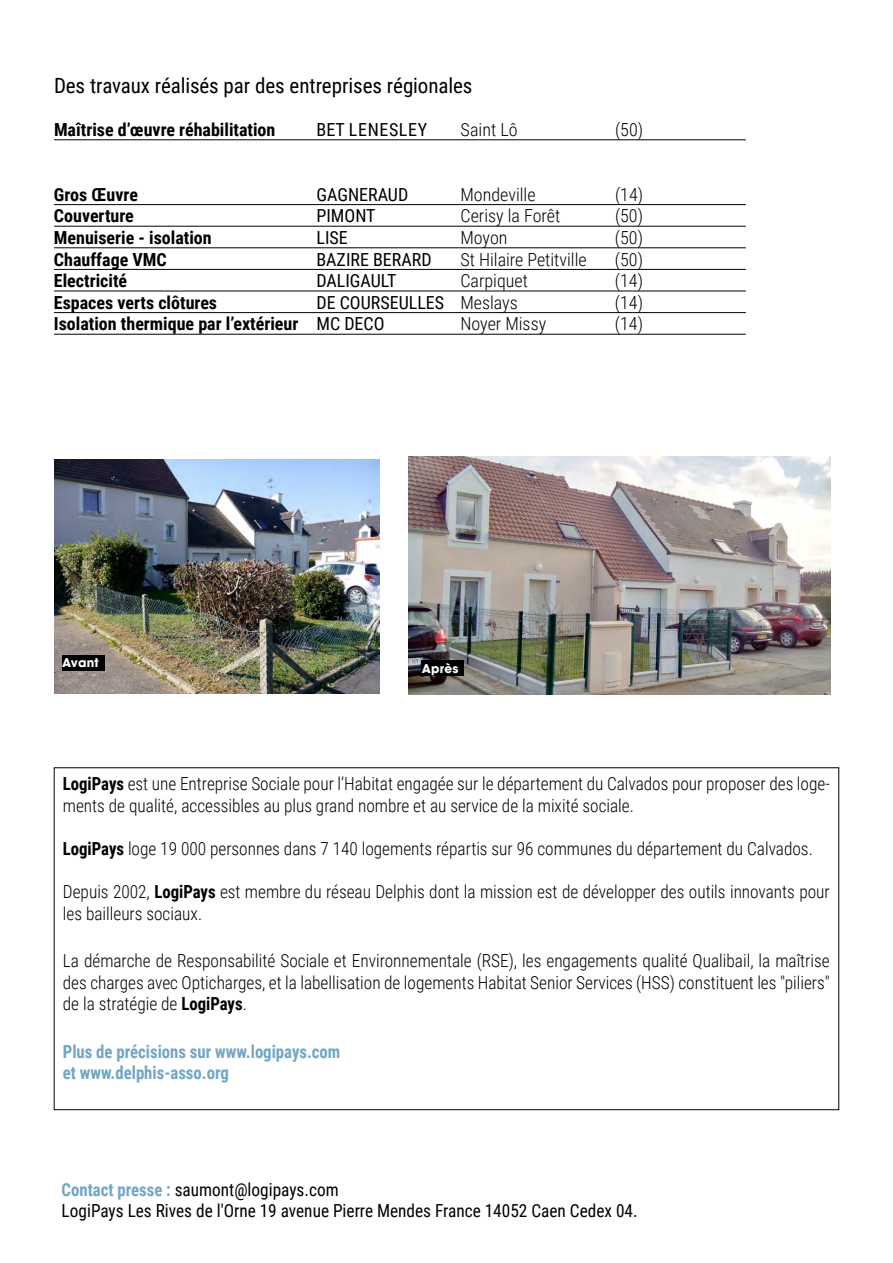
<style>
.page{position:relative;width:893px;height:1263px;background:#fff}
.page>*{position:absolute;margin:0;border:0;box-sizing:border-box;transform-origin:0 0}
.t1{font:21px "Roboto Condensed";letter-spacing:-.005em;color:#000}
.t2{font:300 18px/21.6px "Roboto Condensed";color:#000;scale:.96 1}
.t3{font:700 18px "Roboto Condensed";color:#000}
.t4{font:300 18px "Roboto Condensed";color:#000}
.t5{font:18px/21.6px "Roboto Condensed";color:#000;scale:.96 1}
.t6{font:18px "Roboto Condensed";color:#000}
.t7{font:700 18px/21.6px "Roboto Condensed";color:#72a5c4;scale:.93 1}
.t8{font:700 12px "ITC Avant Garde Std";letter-spacing:.02em;color:#fff}
.s1{font-weight:300}
.s2{font-weight:400}
.s3{font-weight:700}
.s4{font-weight:700;color:#72a5c4}
</style>
<div class="page">
<hr style="left:54px;top:139px;width:692px;height:1px;background:#000">
<hr style="left:54px;top:204px;width:692px;height:1px;background:#000">
<hr style="left:54px;top:226px;width:692px;height:1px;background:#000">
<hr style="left:54px;top:247px;width:692px;height:1px;background:#000">
<hr style="left:54px;top:269px;width:692px;height:1px;background:#000">
<hr style="left:54px;top:291px;width:692px;height:1px;background:#000">
<hr style="left:54px;top:312px;width:692px;height:1px;background:#000">
<hr style="left:54px;top:334px;width:692px;height:1px;background:#000">
<img style="left:54px;top:459px;width:326px;height:235px">
<img style="left:408px;top:456px;width:423px;height:238px">
<div style="left:62px;top:655px;width:42px;height:15px;background:#000"></div>
<div style="left:422px;top:661px;width:42px;height:15px;background:#000"></div>
<p class="t1" style="left:54px;top:71px;width:420px">Des travaux réalisés par des entreprises régionales</p>
<p class="t3" style="left:54px;top:117px;width:223px">Maîtrise d’œuvre réhabilitation</p>
<p class="t6" style="left:316px;top:117px;width:53px">BET Lenesle</p>
<p class="t6" style="left:418px;top:117px;width:11px">y</p>
<p class="t4" style="left:460px;top:117px;width:59px">Saint Lô</p>
<p class="t4" style="left:615px;top:117px;width:30px">(50)</p>
<p class="t3" style="left:54px;top:182px;width:85px">Gros Œuvre</p>
<p class="t6" style="left:316px;top:182px;width:93px">GAGNERAUD</p>
<p class="t4" style="left:460px;top:182px;width:77px">Mondeville</p>
<p class="t4" style="left:615px;top:182px;width:30px">(14)</p>
<p class="t3" style="left:54px;top:203px;width:81px">Couverture</p>
<p class="t6" style="left:316px;top:203px;width:61px">PIMONT</p>
<p class="t4" style="left:460px;top:203px;width:101px">Cerisy la Forêt</p>
<p class="t4" style="left:615px;top:203px;width:30px">(50)</p>
<p class="t3" style="left:54px;top:225px;width:159px">Menuiserie - isolation</p>
<p class="t6" style="left:316px;top:225px;width:33px">LISE</p>
<p class="t4" style="left:460px;top:225px;width:49px">Moyon</p>
<p class="t4" style="left:615px;top:225px;width:30px">(50)</p>
<p class="t3" style="left:54px;top:246px;width:114px">Chauffage VMC</p>
<p class="t6" style="left:316px;top:246px;width:117px">BAZIRE BERARD</p>
<p class="t4" style="left:460px;top:246px;width:128px">St Hilaire Petitville</p>
<p class="t4" style="left:615px;top:246px;width:30px">(50)</p>
<p class="t3" style="left:54px;top:268px;width:75px">Electricité</p>
<p class="t6" style="left:316px;top:268px;width:81px">DALIGAULT</p>
<p class="t4" style="left:460px;top:268px;width:69px">Carpiquet</p>
<p class="t4" style="left:615px;top:268px;width:30px">(14)</p>
<p class="t3" style="left:54px;top:290px;width:165px">Espaces verts clôtures</p>
<p class="t6" style="left:316px;top:290px;width:203px">DE COURSEULLES <span class="s1">Meslays</span></p>
<p class="t4" style="left:615px;top:290px;width:30px">(14)</p>
<p class="t3" style="left:54px;top:311px;width:332px">Isolation thermique par l’extérieur <span class="s2">MC DECO</span></p>
<p class="t4" style="left:460px;top:311px;width:87px">Noyer Missy</p>
<p class="t4" style="left:615px;top:311px;width:30px">(14)</p>
<p class="t8" style="left:62px;top:655px;width:38px">Avant</p>
<p class="t8" style="left:422px;top:661px;width:38px">Après</p>
<p class="t2" style="left:63px;top:772px;width:800px"><span class="s3">LogiPays</span> est une Entreprise Sociale pour l’Habitat engagée sur le département du Calvados pour proposer des loge&shy;ments de qualité, accessibles au plus grand nombre et au service de la mixité sociale.</p>
<p class="t2" style="left:63px;top:837px;width:783px"><span class="s3">LogiPays</span> loge 19 000 personnes dans 7 140 logements répartis sur 96 communes du département du Calvados.</p>
<p class="t2" style="left:63px;top:880px;width:800px">Depuis 2002, <span class="s3">LogiPays</span> est membre du réseau Delphis dont la mission est de développer des outils innovants pour les bailleurs sociaux.</p>
<p class="t2" style="left:63px;top:949px;width:800px;text-align:justify">La démarche de Responsabilité Sociale et Environnementale (RSE), les engagements qualité Qualibail, la maîtrise des charges avec Opticharges, et la labellisation de logements Habitat Senior Services (HSS) constituent les "piliers" de la stratégie de <span class="s3">LogiPays</span>.</p>
<p class="t7" style="left:63px;top:1040px;width:300px">Plus de précisions sur www.logipays.com et www.delphis-asso.org</p>
<p class="t5" style="left:62px;top:1178px;width:601px"><span class="s4">Contact presse :</span> saumont@logipays.com<br>LogiPays Les Rives de l'Orne 19 avenue Pierre Mendes France 14052 Caen Cedex 04.</p>
</div>
